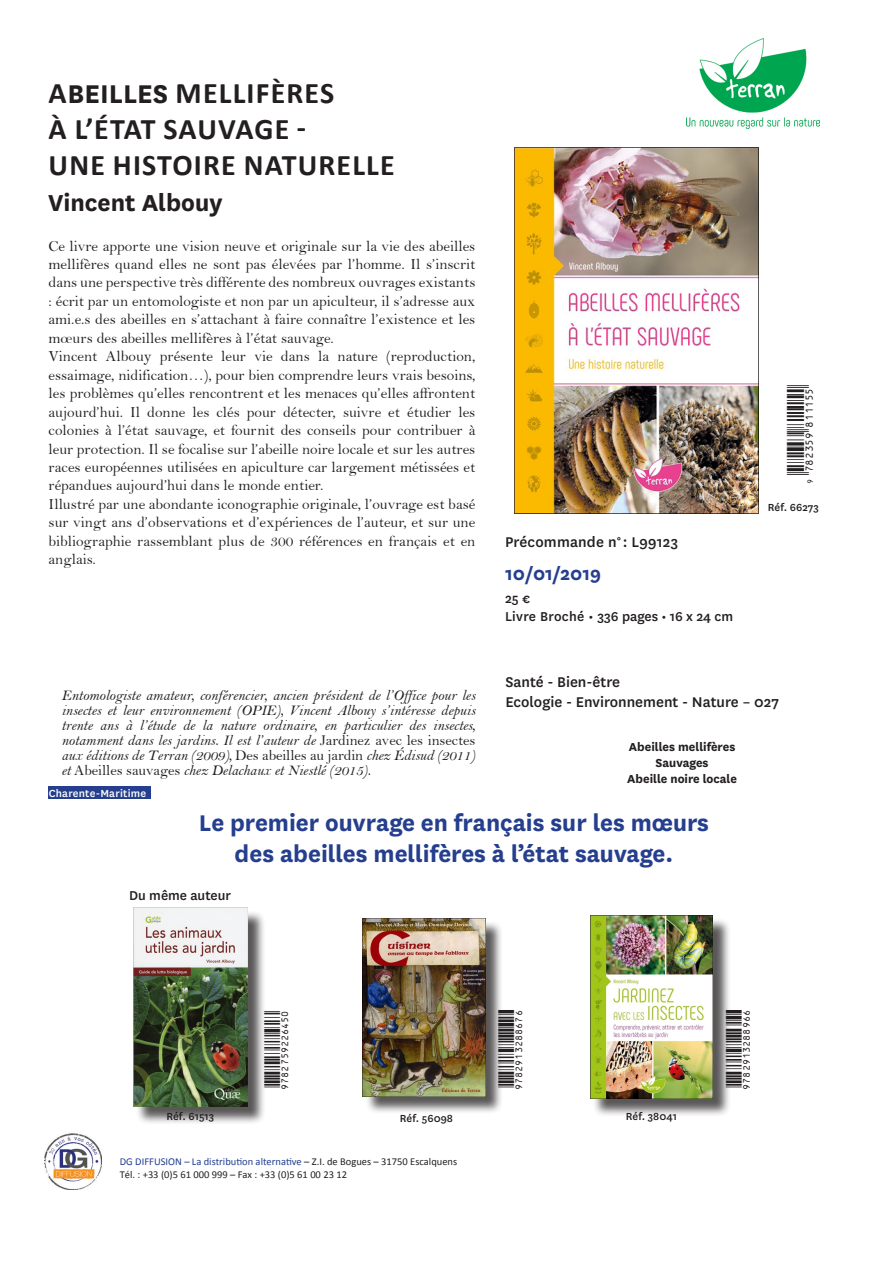
<style>
.page{position:relative;width:893px;height:1263px;background:#fff}
.page>*{position:absolute;margin:0;border:0;box-sizing:border-box;transform-origin:0 0}
.t1{font:700 30px "Calibri";letter-spacing:.04em;color:#231f20}
.t2{font:700 27px "National";color:#231f20}
.Accroche{font:700 26.55px "National";color:#253f8e}
.t3{font:700 21px "National";color:#253f8e}
.t4{font:19.5px "ID Automation UPCEANXS";color:#231f20}
.t5{font:18px "ID Automation UPCEANXS";color:#231f20}
.Titre_collection{font:500 16.5px "National";color:#231f20}
.t6{font:15.3px/18.5px "Bell";color:#231f20;text-align:justify}
.texte_BIO{font:15px/15px "Bell MT Italic";letter-spacing:-.005em;color:#231f20;text-align:justify}
.Accroche_texte{font:500 15px "National";color:#231f20}
.t7{font:700 13.5px "National";color:#231f20}
.t8{font:500 12px "National";color:#231f20}
.t9{font:500 12px "National";letter-spacing:.02em;color:#fff}
.t10{font:10.5px "Calibri";color:#233e92}
.t11{font:10.5px "Calibri";color:#231f20}
.s1{font-family:"National"}
.s2{font-family:"Bell"}
.s3{color:#231f20}
</style>
<div class="page">
<img style="left:45px;top:1133px;width:56px;height:57px">
<img style="left:687px;top:38px;width:132px;height:90px">
<img style="left:514px;top:147px;width:244px;height:366px">
<div style="left:136px;top:910px;width:130px;height:215px;background:#231f20;opacity:.75"></div>
<img style="left:134px;top:908px;width:113px;height:198px">
<div style="left:365px;top:920px;width:139px;height:195px;background:#231f20;opacity:.75"></div>
<img style="left:363px;top:918px;width:122px;height:178px">
<div style="left:592px;top:918px;width:139px;height:199px;background:#231f20;opacity:.75"></div>
<img style="left:590px;top:915px;width:123px;height:184px">
<div style="left:49px;top:786px;width:102px;height:13px;background:#253f8e"></div>
<p class="t1" style="left:49px;top:72px;width:287px">A<span class="s1">BEILLES</span> MELLIFÈRES</p>
<p class="t1" style="left:49px;top:108px;width:259px">À L’ÉTAT SAUVAGE -</p>
<p class="t1" style="left:49px;top:144px;width:348px">UNE HISTOIRE NATURELLE</p>
<p class="t2" style="left:48px;top:184px;width:176px">Vincent Albouy</p>
<p class="t6" style="left:49px;top:236px;width:428px">Ce livre apporte une vision neuve et originale sur la vie des abeilles mellifères quand elles ne sont pas élevées par l’homme. Il s’inscrit dans une perspective très différente des nombreux ouvrages existants : écrit par un entomologiste et non par un apiculteur, il s’adresse aux ami.e.s des abeilles en s’attachant à faire connaître l’existence et les mœurs des abeilles mellifères à l’état sauvage.</p>
<p class="t6" style="left:49px;top:347px;width:428px">Vincent Albouy présente leur vie dans la nature (reproduction, essaimage, nidification…), pour bien comprendre leurs vrais besoins, les problèmes qu’elles rencontrent et les menaces qu’elles affrontent aujourd’hui. Il donne les clés pour détecter, suivre et étudier les colonies à l’état sauvage, et fournit des conseils pour contribuer à leur protection. Il se focalise sur l’abeille noire locale et sur les autres races européennes utilisées en apiculture car largement métissées et répandues aujourd’hui dans le monde entier.</p>
<p class="t6" style="left:49px;top:495px;width:428px">Illustré par une abondante iconographie originale, l’ouvrage est basé sur vingt ans d’observations et d’expériences de l’auteur, et sur une bibliographie rassemblant plus de 300 références en français et en anglais.</p>
<p class="texte_BIO" style="left:61px;top:688px;width:416px">Entomologiste amateur, conférencier, ancien président de l’Office pour les insectes et leur environnement (OPIE), Vincent Albouy s’intéresse depuis trente ans à l’étude de la nature ordinaire, en particulier des insectes, notamment dans les jardins. Il est l’auteur de <span class="s2">Jardinez avec les insectes </span>aux éditions de Terran (2009), <span class="s2">Des abeilles au jardin</span> chez Édisud (2011) et <span class="s2">Abeilles sauvages</span> chez Delachaux et Niestlé (2015).</p>
<p class="t9" style="left:49px;top:785px;width:99px">Charente-Maritime</p>
<p class="Titre_collection" style="left:505px;top:530px;width:175px">Précommande n° : L99123</p>
<p class="t3" style="left:505px;top:559px;width:98px">10/01/2019</p>
<p class="Accroche_texte" style="left:505px;top:588px;width:27px">25 €</p>
<p class="Accroche_texte" style="left:505px;top:606px;width:230px">Livre Broché • 336 pages • 16 x 24 cm</p>
<p class="t4" style="left:783px;top:488px;width:105px;rotate:-90deg">y(7IC3F9*SLLLPP(</p>
<p class="t8" style="left:768px;top:499px;width:53px">Réf. 66273</p>
<p class="Titre_collection" style="left:505px;top:670px;width:116px">Santé - Bien-être</p>
<p class="Titre_collection" style="left:505px;top:690px;width:275px">Ecologie - Environnement - Nature – 027</p>
<p class="t7" style="left:629px;top:737px;width:108px">Abeilles mellifères</p>
<p class="t7" style="left:656px;top:753px;width:55px">Sauvages</p>
<p class="t7" style="left:627px;top:770px;width:111px">Abeille noire locale</p>
<p class="Accroche" style="left:199px;top:803px;width:512px">Le premier ouvrage en français sur les mœurs</p>
<p class="Accroche" style="left:235px;top:835px;width:440px">des abeilles mellifères à l’état sauvage.</p>
<p class="Accroche_texte" style="left:129px;top:885px;width:103px">Du même auteur</p>
<p class="t8" style="left:166px;top:1108px;width:49px">Réf. 61513</p>
<p class="t5" style="left:260px;top:1090px;width:81px;rotate:-90deg">9782759226450</p>
<p class="t5" style="left:494px;top:1090px;width:81px;rotate:-90deg">9782913288676</p>
<p class="t5" style="left:722px;top:1090px;width:81px;rotate:-90deg">9782913288966</p>
<p class="t8" style="left:400px;top:1110px;width:55px">Réf. 56098</p>
<p class="t8" style="left:626px;top:1108px;width:52px">Réf. 38041</p>
<p class="t10" style="left:120px;top:1154px;width:339px">DG DIFFUSION – La distribution alternative <span class="s3">– Z.I. de Bogues – 31750 Escalquens</span></p>
<p class="t11" style="left:120px;top:1167px;width:229px">Tél. : +33 (0)5 61 000 999 – Fax : +33 (0)5 61 00 23 12</p>
</div>
